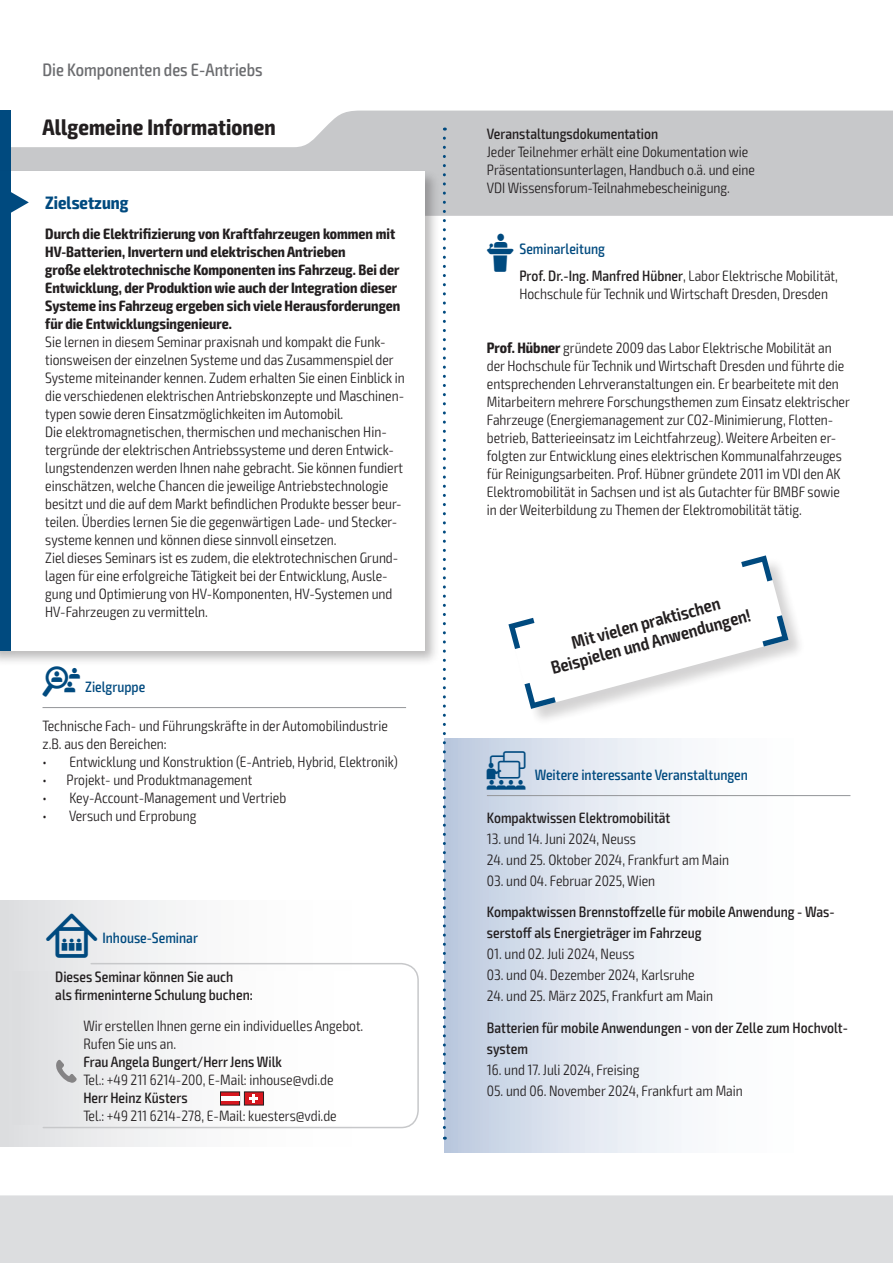
<style>
.page{position:relative;width:893px;height:1263px;background:#fff}
.page>*{position:absolute;margin:0;border:0;box-sizing:border-box;transform-origin:0 0}
.t1{font:700 condensed 22.5px "Exo 2";letter-spacing:.005em;color:#231f20}
.t2{font:600 condensed 18px/19.5px "Exo 2";color:#231f20;text-align:center}
.t3{font:500 condensed 18px "Exo 2";color:#6c6d70}
.t4{font:700 condensed 18px "Exo 2";color:#004a7f}
.t5{font:300 condensed 15px/18px "Exo 2";color:#231f20}
.t6{font:500 condensed 15px/21px "Exo 2";color:#231f20}
.t7{font:700 condensed 15px/18px "Exo 2";color:#231f20}
.t8{font:500 condensed 15px "Exo 2";color:#004a7f}
.s1{font-family:"VDI Iconset S4 A Regular";font-weight:400;font-stretch:normal;color:#004a7f}
.s2{font-weight:500;color:#004a7f}
.s3{font-weight:500}
.s4{font-weight:700}
.s5{font-family:"VDI Iconset S4 A Regular";font-weight:400;font-stretch:normal}
.s6{font-family:"VDI Iconset S4 A Regular";font-weight:400;font-stretch:normal;font-size:15.45px}
.s7{font-family:"VDI Iconset S4 A Regular";font-weight:400;font-stretch:normal;font-size:19.5px}
</style>
<div class="page">
<div style="left:0;top:1195px;width:893px;height:68px;background:#dcdddf"></div>
<svg style="left:11px;top:111px;width:881px;height:105px;fill:#c7c8ca"></svg>
<hr style="left:892px;top:111px;width:1px;height:105px;background:#004a7f">
<div style="left:0;top:111px;width:11px;height:63px;background:#004a7f"></div>
<div style="left:0;top:168px;width:440px;height:498px;background:#231f20;opacity:.3"></div>
<div style="left:0;top:171px;width:424px;height:480px;background:#fff"></div>
<div style="left:0;top:171px;width:11px;height:480px;background:#004a7f"></div>
<svg style="left:11px;top:192px;width:18px;height:21px"></svg>
<hr style="left:43px;top:707px;width:363px;height:1px;background:#939598">
<div style="left:444px;top:738px;width:406px;height:414px;background:linear-gradient(to right,#c6d1e4,#fff)"></div>
<hr style="left:487px;top:795px;width:363px;height:1px;background:#939598">
<div style="left:509px;top:556px;width:297px;height:170px;background:#231f20;opacity:.2"></div>
<svg style="left:508px;top:555px;width:280px;height:154px"></svg>
<div style="left:0;top:900px;width:419px;height:247px;background:linear-gradient(to right,#e2e3e5,#fff)"></div>
<svg style="left:42px;top:962px;width:377px;height:167px"></svg>
<div style="left:13px;top:972px;width:382px;height:152px;background:linear-gradient(to right,#e3e3e5,#fff)"></div>
<svg style="left:220px;top:1091px;width:44px;height:14px"></svg>
<hr style="left:221px;top:1096px;width:18px;height:4px;background:#fff">
<svg style="left:56px;top:1060px;width:21px;height:23px"></svg>
<svg style="left:443px;top:138px;width:3px;height:1002px"></svg>
<p class="t3" style="left:43px;top:59px;width:222px">Die Komponenten des E-Antriebs</p>
<h1 class="t1" style="left:43px;top:113px;width:235px">Allgemeine Informationen</h1>
<p class="t6" style="left:487px;top:124px;width:173px">Veranstaltungsdokumentation</p>
<p class="t5" style="left:487px;top:143px;width:270px">Jeder Teilnehmer erhält eine Dokumentation wie<br>Präsentationsunterlagen, Handbuch o.ä. und eine<br>VDI Wissensforum-Teilnahmebescheinigung.</p>
<p class="t7" style="left:45px;top:225px;width:357px">Durch die Elektrifizierung von Kraftfahrzeugen kommen mit HV-Batterien, Invertern und elektrischen Antrieben<br>große elektrotechnische Komponenten ins Fahrzeug. Bei der Entwicklung, der Produktion wie auch der Integration dieser Systeme ins Fahrzeug ergeben sich viele Herausforderungen für die Entwicklungsingenieure.</p>
<p class="t5" style="left:45px;top:333px;width:361px">Sie lernen in diesem Seminar praxisnah und kompakt die Funk&shy;tionsweisen der einzelnen Systeme und das Zusammenspiel der Systeme miteinander kennen. Zudem erhalten Sie einen Einblick in die verschiedenen elektrischen Antriebskonzepte und Maschinen&shy;typen sowie deren Einsatzmöglichkeiten im Automobil.<br>Die elektromagnetischen, thermischen und mechanischen Hin&shy;tergründe der elektrischen Antriebssysteme und deren Entwick&shy;lungstendenzen werden Ihnen nahe gebracht. Sie können fundiert einschätzen, welche Chancen die jeweilige Antriebstechnologie besitzt und die auf dem Markt befindlichen Produkte besser beur&shy;teilen. Überdies lernen Sie die gegenwärtigen Lade- und Stecker&shy;systeme kennen und können diese sinnvoll einsetzen.<br>Ziel dieses Seminars ist es zudem, die elektrotechnischen Grund&shy;lagen für eine erfolgreiche Tätigkeit bei der Entwicklung, Ausle&shy;gung und Optimierung von HV-Komponenten, HV-Systemen und HV-Fahrzeugen zu vermitteln.</p>
<p class="t4" style="left:45px;top:192px;width:85px">Zielsetzung</p>
<p class="t5" style="left:519px;top:236px;width:320px;line-height:26.2px;text-indent:-33px"><span class="s1">L</span> <span class="s2">Seminarleitung<br></span><span class="s3">Prof. Dr.-Ing. Manfred Hübner</span>, Labor Elektrische Mobilität,</p>
<p class="t5" style="left:519px;top:285px;width:310px">Hochschule für Technik und Wirtschaft Dresden, Dresden</p>
<p class="t5" style="left:487px;top:339px;width:365px"><span class="s4">Prof. Hübner</span> gründete 2009 das Labor Elektrische Mobilität an der Hochschule für Technik und Wirtschaft Dresden und führte die entsprechenden Lehrveranstaltungen ein. Er bearbeitete mit den Mitarbeitern mehrere Forschungsthemen zum Einsatz elektrischer Fahrzeuge (Energiemanagement zur CO2-Minimierung, Flotten&shy;betrieb, Batterieeinsatz im Leichtfahrzeug). Weitere Arbeiten er&shy;folgten zur Entwicklung eines elektrischen Kommunalfahrzeuges für Reinigungsarbeiten. Prof. Hübner gründete 2011 im VDI den AK Elektromobilität in Sachsen und ist als Gutachter für BMBF sowie in der Weiterbildung zu Themen der Elektromobilität tätig.</p>
<p class="t2" style="left:544px;top:640px;width:208px;rotate:-15deg">Mit vielen praktischen<br>Beispielen und Anwendungen!</p>
<p class="t8" style="left:43px;top:678px;width:104px"><span class="s5">Z</span> Zielgruppe</p>
<p class="t5" style="left:43px;top:717px;width:347px">Technische Fach- und Führungskräfte in der Automobilindustrie z.B. aus den Bereichen:<br>•</p>
<p class="t5" style="left:69px;top:753px;width:330px">Entwicklung und Konstruktion (E-Antrieb, Hybrid, Elektronik)</p>
<p class="t5" style="left:43px;top:771px;width:211px">• Projekt- und Produktmanagement •</p>
<p class="t5" style="left:69px;top:789px;width:218px">Key-Account-Management und Vertrieb</p>
<p class="t5" style="left:43px;top:807px;width:6px">•</p>
<p class="t5" style="left:69px;top:807px;width:129px">Versuch und Erprobung</p>
<p class="t8" style="left:46px;top:929px;width:153px"><span class="s6">I</span> Inhouse-Seminar</p>
<p class="t6" style="left:55px;top:968px;width:199px;line-height:18px">Dieses Seminar können Sie auch als firmeninterne Schulung buchen:</p>
<p class="t5" style="left:83px;top:1017px;width:282px">Wir erstellen Ihnen gerne ein individuelles Angebot.<br>Rufen Sie uns an.</p>
<p class="t6" style="left:83px;top:1052px;width:200px">Frau Angela Bungert/Herr Jens Wilk</p>
<p class="t5" style="left:83px;top:1071px;width:252px">Tel.: +49 211 6214-200, E-Mail: inhouse@vdi.de</p>
<p class="t6" style="left:83px;top:1088px;width:106px">Herr Heinz Küsters</p>
<p class="t5" style="left:83px;top:1107px;width:255px">Tel.: +49 211 6214-278, E-Mail: kuesters@vdi.de</p>
<p class="t8" style="left:487px;top:766px;width:263px"><span class="s7">W</span> Weitere interessante Veranstaltungen</p>
<p class="t6" style="left:487px;top:807px;width:185px">Kompaktwissen Elektromobilität</p>
<p class="t5" style="left:487px;top:830px;width:151px">13. und 14. Juni 2024, Neuss</p>
<p class="t5" style="left:487px;top:851px;width:244px">24. und 25. Oktober 2024, Frankfurt am Main</p>
<p class="t5" style="left:487px;top:872px;width:170px">03. und 04. Februar 2025, Wien</p>
<p class="t6" style="left:487px;top:902px;width:349px">Kompaktwissen Brennstoffzelle für mobile Anwendung - Was&shy;serstoff als Energieträger im Fahrzeug</p>
<p class="t5" style="left:487px;top:945px;width:149px">01. und 02. Juli 2024, Neuss</p>
<p class="t5" style="left:487px;top:966px;width:209px">03. und 04. Dezember 2024, Karlsruhe</p>
<p class="t5" style="left:487px;top:987px;width:228px">24. und 25. März 2025, Frankfurt am Main</p>
<p class="t6" style="left:487px;top:1017px;width:363px">Batterien für mobile Anwendungen - von der Zelle zum Hochvolt&shy;system</p>
<p class="t5" style="left:487px;top:1061px;width:154px">16. und 17. Juli 2024, Freising</p>
<p class="t5" style="left:487px;top:1082px;width:257px">05. und 06. November 2024, Frankfurt am Main</p>
</div>
